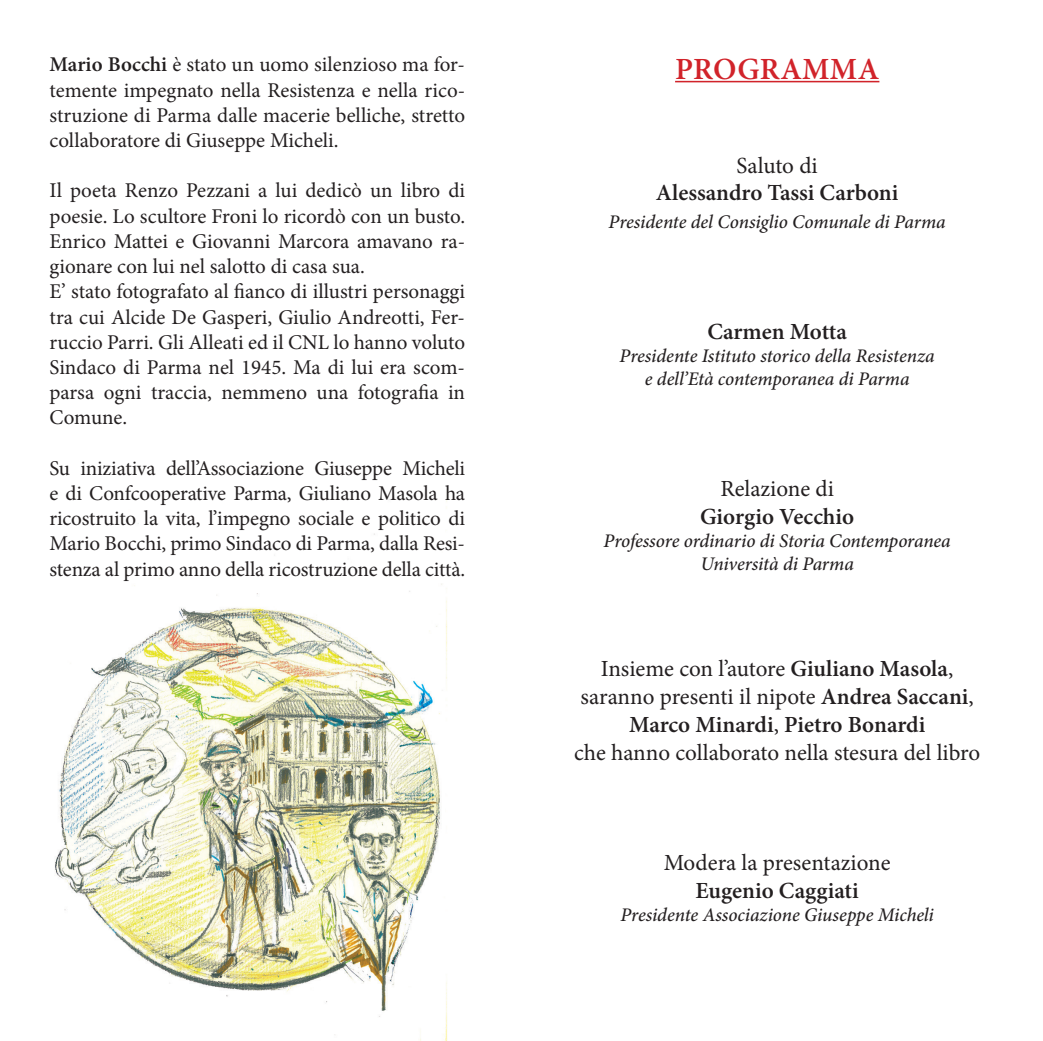
<style>
.page{position:relative;width:1043px;height:1041px;background:#fff}
.page>*{position:absolute;margin:0;border:0;box-sizing:border-box;transform-origin:0 0}
.t1{font:600 30.8px "Minion Pro";letter-spacing:.01em;color:#d1232a}
.t2{font:23.1px/27.7px "Minion Pro";letter-spacing:-.005em;color:#231f20;text-align:center}
.t3{font:600 23.1px "Minion Pro";color:#231f20}
.t4{font:21px/25.2px "Minion Pro";color:#231f20;text-align:justify}
.t5{font:italic 500 19.25px/23.1px "Minion Pro";letter-spacing:-.01em;color:#231f20;text-align:center}
.s1{font-weight:600}
</style>
<div class="page">
<img style="left:55px;top:499px;width:392px;height:541px">
<hr style="left:675px;top:81px;width:204px;height:1px;background:#d1232a">
<svg style="left:55px;top:920px;width:156px;height:120px"></svg>
<p class="t4" style="left:49px;top:52px;width:417px"><span class="s1">Mario Bocchi</span> è stato un uomo silenzioso ma for&shy;temente impegnato nella Resistenza e nella rico&shy;struzione di Parma dalle macerie belliche, stretto collaboratore di Giuseppe Micheli.</p>
<p class="t4" style="left:49px;top:178px;width:417px;text-align:left">Il poeta Renzo Pezzani a lui dedicò un libro di poesie. Lo scultore Froni lo ricordò con un busto.<br>Enrico Mattei e Giovanni Marcora amavano ra&shy;gionare con lui nel salotto di casa sua.<br>E’ stato fotografato al fianco di illustri personaggi tra cui Alcide De Gasperi, Giulio Andreotti, Fer&shy;ruccio Parri. Gli Alleati ed il CNL lo hanno voluto Sindaco di Parma nel 1945. Ma di lui era scom&shy;parsa ogni traccia, nemmeno una fotografia in Comune.</p>
<p class="t4" style="left:49px;top:455px;width:417px">Su iniziativa dell’Associazione Giuseppe Micheli e di Confcooperative Parma, Giuliano Masola ha ricostruito la vita, l’impegno sociale e politico di Mario Bocchi, primo Sindaco di Parma, dalla Resi&shy;stenza al primo anno della ricostruzione della città.</p>
<h1 class="t1" style="left:675px;top:47px;width:206px">PROGRAMMA</h1>
<p class="t2" style="left:736px;top:151px;width:83px">Saluto di</p>
<p class="t3" style="left:656px;top:177px;width:244px">Alessandro Tassi Carboni</p>
<p class="t5" style="left:608px;top:210px;width:339px">Presidente del Consiglio Comunale di Parma</p>
<p class="t3" style="left:707px;top:315px;width:141px">Carmen Motta</p>
<p class="t5" style="left:619px;top:344px;width:317px">Presidente Istituto storico della Resistenza e dell’Età contemporanea di Parma</p>
<p class="t2" style="left:720px;top:475px;width:115px">Relazione di</p>
<p class="t3" style="left:700px;top:500px;width:156px">Giorgio Vecchio</p>
<p class="t5" style="left:603px;top:529px;width:348px">Professore ordinario di Storia Contemporanea<br>Università di Parma</p>
<p class="t2" style="left:574px;top:655px;width:407px">Insieme con l’autore <span class="s1">Giuliano Masola</span>, saranno presenti il nipote <span class="s1">Andrea Saccani</span>, <span class="s1">Marco Minardi</span>, <span class="s1">Pietro Bonardi<br></span>che hanno collaborato nella stesura del libro</p>
<p class="t2" style="left:663px;top:849px;width:228px">Modera la presentazione</p>
<p class="t3" style="left:695px;top:874px;width:165px">Eugenio Caggiati</p>
<p class="t5" style="left:620px;top:903px;width:315px">Presidente Associazione Giuseppe Micheli</p>
</div>
